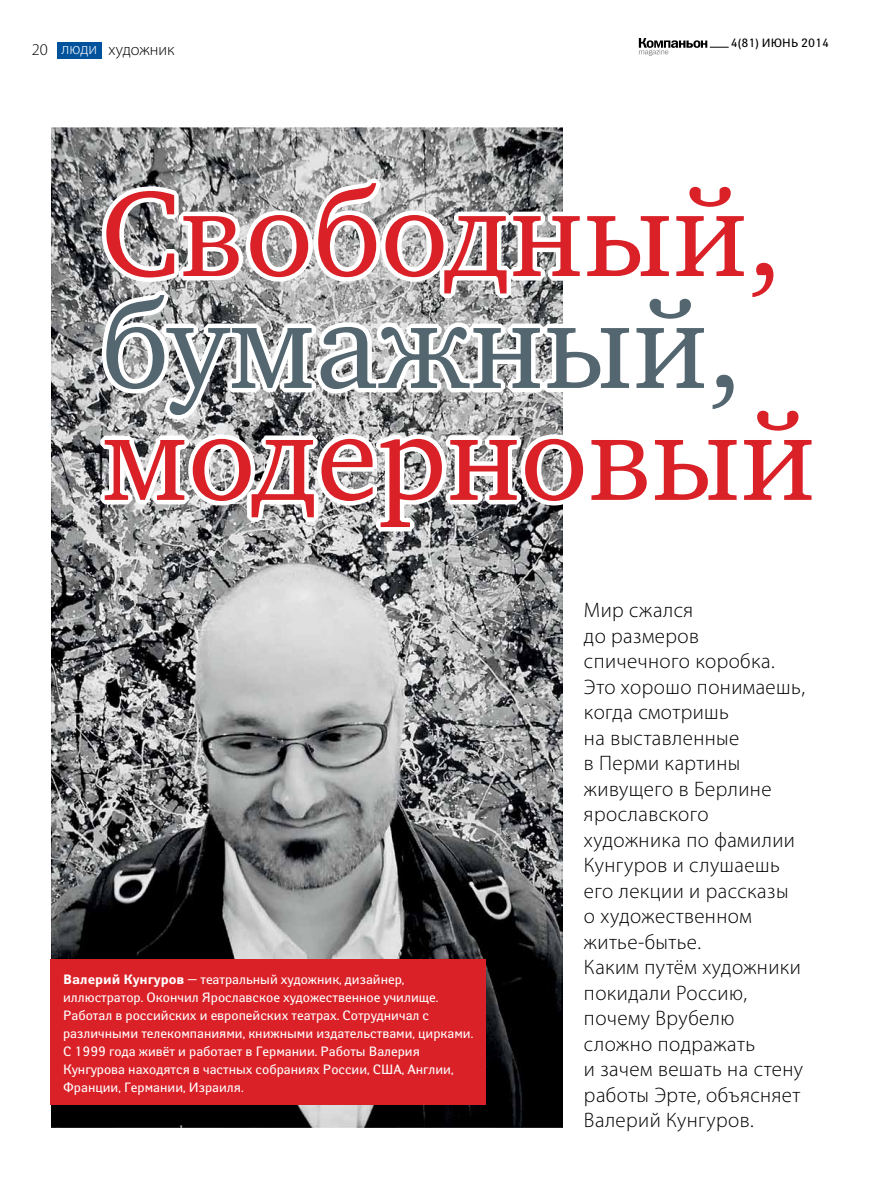
<style>
.page{position:relative;width:893px;height:1191px;background:#fff}
.page>*{position:absolute;margin:0;border:0;box-sizing:border-box;transform-origin:0 0}
.t1{font:124.5px "Charter ITC";color:#da2128}
.t2{font:124.5px "Charter ITC";color:#546670}
.t3{font:300 21px/25.5px "Myriad Pro";letter-spacing:.02em;color:#000}
.t4{font:300 16.5px "Myriad Pro";color:#000}
.t5{font:13.5px/18px "Yanus";color:#fff}
.t6{font:12px "Yanus";color:#000}
.s1{color:#fff}
.s2{font-weight:700}
</style>
<div class="page">
<svg style="left:639px;top:38px;width:90px;height:18px"></svg>
<div style="left:57px;top:42px;width:45px;height:17px;background:#00529c"></div>
<img style="left:51px;top:128px;width:512px;height:999px">
<svg style="left:96px;top:171px;width:467px;height:365px"></svg>
<div style="left:50px;top:958px;width:436px;height:146px;background:#da2128"></div>
<p class="t4" style="left:32px;top:40px;width:18px">20</p>
<p class="t4" style="left:62px;top:40px;width:115px"><span class="s1">люди</span> художник</p>
<p class="t6" style="left:731px;top:36px;width:100px">4(81) июнь 2014</p>
<h1 class="t1" style="left:101px;top:156px;width:683px">Свободный,</h1>
<h1 class="t2" style="left:101px;top:268px;width:643px">бумажный,</h1>
<h1 class="t1" style="left:101px;top:379px;width:716px">модерновый</h1>
<p class="t5" style="left:63px;top:970px;width:412px"><span class="s2">Валерий Кунгуров</span> — театральный художник, дизайнер, иллюстратор. Окончил Ярославское художественное училище.<br>Работал в российских и европейских театрах. Сотрудничал с различными телекомпаниями, книжными издательствами, цирками.<br>С 1999 года живёт и работает в Германии. Работы Валерия Кунгурова находятся в частных собраниях России, США, Англии, Франции, Германии, Израиля.</p>
<p class="t3" style="left:584px;top:597px;width:223px">Мир сжался<br>до размеров спичечного коробка.<br>Это хорошо понимаешь, когда смотришь<br>на выставленные<br>в Перми картины живущего в Берлине ярославского художника по фамилии<br>Кунгуров и слушаешь его лекции и рассказы<br>о художественном житье-бытье.<br>Каким путём художники покидали Россию, почему Врубелю сложно подражать<br>и зачем вешать на стену работы Эрте, объясняет<br>Валерий Кунгуров.</p>
</div>
